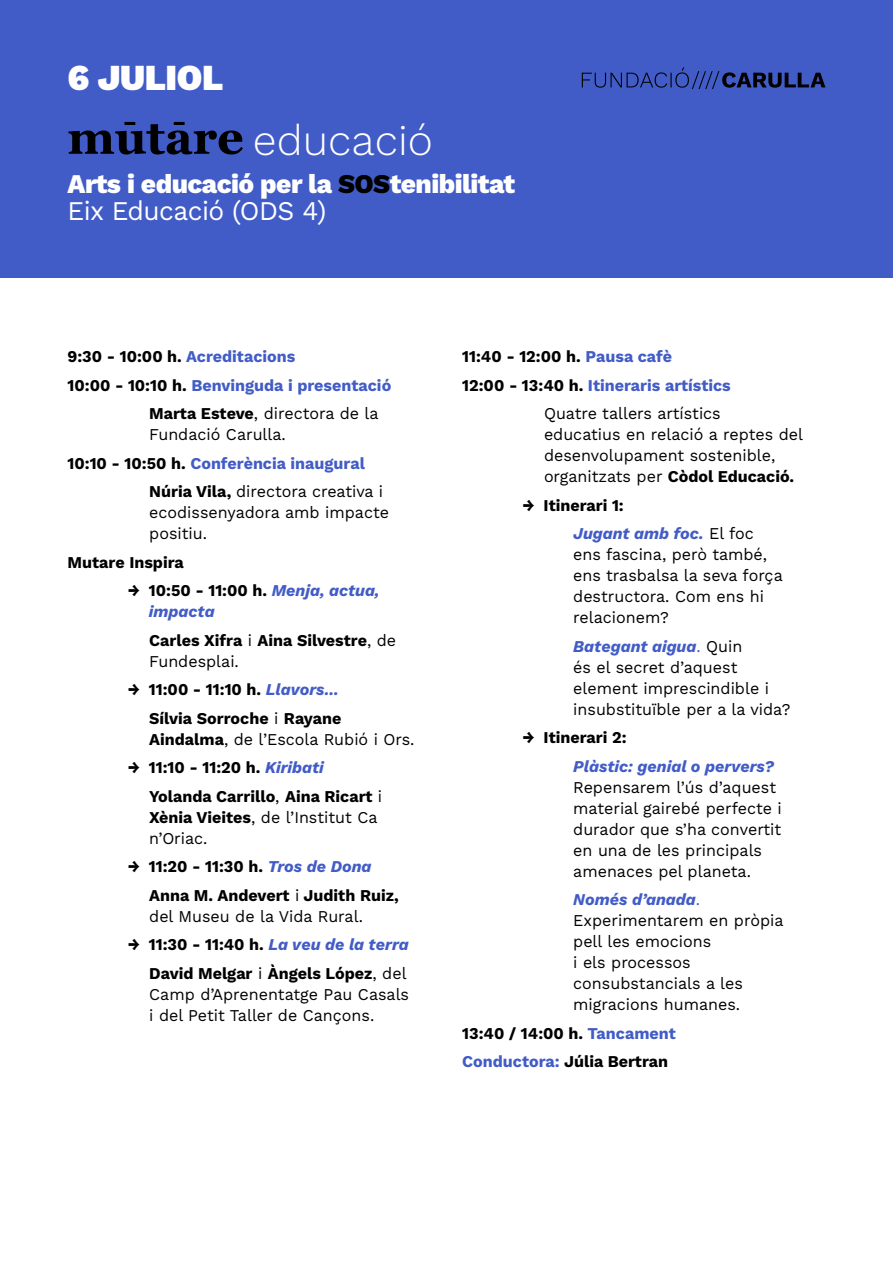
<style>
.page{position:relative;width:893px;height:1263px;background:#fff}
.page>*{position:absolute;margin:0;border:0;box-sizing:border-box;transform-origin:0 0}
.t1{font:300 42.9px "Work Sans";color:#fff}
.t2{font:900 36px "Work Sans";letter-spacing:-.01em;color:#fff}
.t3{font:800 27px/27px "Work Sans";letter-spacing:-.02em;color:#fff}
.t4{font:16.5px/21px "Work Sans";color:#000}
.t5{font:700 16.5px/28.5px "Work Sans";color:#000}
.t6{font:700 16.5px/28.5px "Work Sans";color:#425cc7}
.t7{font:italic 700 16.5px/21px "Work Sans";color:#425cc7}
.t8{font:700 16.5px "Work Sans";color:#020000}
.s1{color:#000}
.s2{font-weight:400}
.s3{color:#020000}
.s4{font-weight:700}
.s5{font-style:normal;color:#020000}
.s6{font-style:normal;color:#000}
.s7{font-style:italic;color:#425cc7}
.s8{color:#040000}
.s9{color:#425cc7}
.s10{font-weight:400;font-style:normal;color:#000}
.s11{font-weight:700;font-style:italic;color:#425cc7}
</style>
<div class="page">
<div style="left:0;top:0;width:893px;height:278px;background:#425cc7"></div>
<svg style="left:68px;top:122px;width:175px;height:33px"></svg>
<svg style="left:582px;top:67px;width:243px;height:22px"></svg>
<h2 class="t2" style="left:68px;top:51px;width:157px">6 JULIOL</h2>
<h1 class="t1" style="left:253px;top:108px;width:181px">educació</h1>
<h3 class="t3" style="left:68px;top:169px;width:449px">Arts i educació per la <span class="s1">SOS</span>tenibilitat<br><span class="s2">Eix Educació (ODS 4)</span></h3>
<p class="t6" style="left:68px;top:341px;width:229px"><span class="s1">9:30 - 10:00 h.</span> Acreditacions</p>
<p class="t6" style="left:68px;top:370px;width:325px"><span class="s3">10:00 - 10:10 h.</span> Benvinguda i presentació</p>
<p class="t4" style="left:149px;top:402px;width:231px"><span class="s4">Marta Esteve</span>, directora de la</p>
<p class="t4" style="left:149px;top:423px;width:138px">Fundació Carulla.</p>
<p class="t6" style="left:68px;top:448px;width:299px"><span class="s3">10:10 - 10:50 h.</span> Conferència inaugural</p>
<p class="t4" style="left:149px;top:480px;width:235px"><span class="s4">Núria Vila,</span> directora creativa i</p>
<p class="t4" style="left:149px;top:501px;width:241px">ecodissenyadora amb impacte positiu.</p>
<p class="t8" style="left:68px;top:549px;width:118px">Mutare Inspira</p>
<p class="t7" style="left:149px;top:579px;width:232px;text-indent:-21px"><span class="s5">→ 10:50 - 11:00</span> <span class="s6">h.</span> Menja, actua, impacta</p>
<p class="t5" style="left:149px;top:629px;width:248px;line-height:21px">Carles Xifra <span class="s2">i</span> Aina Silvestre<span class="s2">, de<br>Fundesplai.</span></p>
<p class="t5" style="left:128px;top:674px;width:215px;text-align:right"><span class="s3">→ 11:00 - 11:10 h.</span> <span class="s7">Llavors...<br></span>Sílvia Sorroche <span class="s2">i</span> Rayane</p>
<p class="t4" style="left:149px;top:728px;width:267px"><span class="s4">Aindalma</span>, de l’Escola Rubió i Ors.</p>
<p class="t5" style="left:149px;top:752px;width:234px;text-indent:-21px"><span class="s3">→ 11:10 - 11:2</span>0 h. <span class="s7">Kiribati<br></span>Yolanda Carrillo<span class="s2">,</span> Aina Ricart <span class="s2">i</span></p>
<p class="t4" style="left:149px;top:806px;width:230px"><span class="s4">Xènia Vieites</span>, de l’Institut Ca n’Oriac.</p>
<p class="t5" style="left:149px;top:851px;width:251px;text-indent:-21px"><span class="s3">→ 11:20 - 11:30 h.</span> <span class="s7">Tros de Dona<br></span>Anna M. Andevert <span class="s2">i</span> Judith Ruiz,</p>
<p class="t4" style="left:149px;top:905px;width:215px">del Museu de la Vida Rural.</p>
<p class="t5" style="left:128px;top:929px;width:282px;text-align:right"><span class="s3">→ 11:30 - 11</span><span class="s8">:40 h.</span> <span class="s7">La veu de la terra<br></span>David Melgar <span class="s2">i</span> Àngels López<span class="s2">, del</span></p>
<p class="t4" style="left:149px;top:983px;width:261px">Camp d’Aprenentatge Pau Casals i del Petit Taller de Cançons.</p>
<p class="t8" style="left:462px;top:344px;width:211px">11:40 - 12:00 <span class="s1">h.</span> <span class="s9">Pausa cafè</span></p>
<p class="t6" style="left:462px;top:370px;width:270px"><span class="s3">12:00 - 13:40 h.</span> Itineraris artístics</p>
<p class="t4" style="left:544px;top:402px;width:178px">Quatre tallers artístics</p>
<p class="t4" style="left:544px;top:423px;width:261px">educatius en relació a reptes del desenvolupament sostenible, organitzats per <span class="s4">Còdol Educació.</span></p>
<p class="t7" style="left:573px;top:490px;width:182px;line-height:28.5px;text-indent:-51px"><span class="s5">→ Itinerari 1:<br></span>Jugant amb foc. <span class="s10">El foc</span></p>
<p class="t4" style="left:573px;top:543px;width:211px">ens fascina, però també, ens trasbalsa la seva força destructora. Com ens hi relacionem?</p>
<p class="t4" style="left:573px;top:635px;width:219px"><span class="s11">Bategant aigua</span><span class="s9">.</span> Quin<br>és el secret d’aquest element imprescindible i insubstituïble per a la vida?</p>
<p class="t8" style="left:523px;top:725px;width:105px">→ Itinerari 2:</p>
<p class="t7" style="left:573px;top:754px;width:202px">Plàstic: genial o pervers?</p>
<p class="t4" style="left:573px;top:776px;width:210px">Repensarem l’ús d’aquest material gairebé perfecte i durador que s’ha convertit en una de les principals amenaces pel planeta.</p>
<p class="t4" style="left:573px;top:888px;width:212px"><span class="s11">Només d’anada</span><span class="s9">.<br></span>Experimentarem en pròpia pell les emocions<br>i els processos consubstancials a les migracions humanes.</p>
<p class="t6" style="left:462px;top:1018px;width:215px"><span class="s3">13:40 / 14:0</span><span class="s1">0 h.</span> Tancament<br>Conductora: <span class="s1">Júlia Bertran</span></p>
</div>
